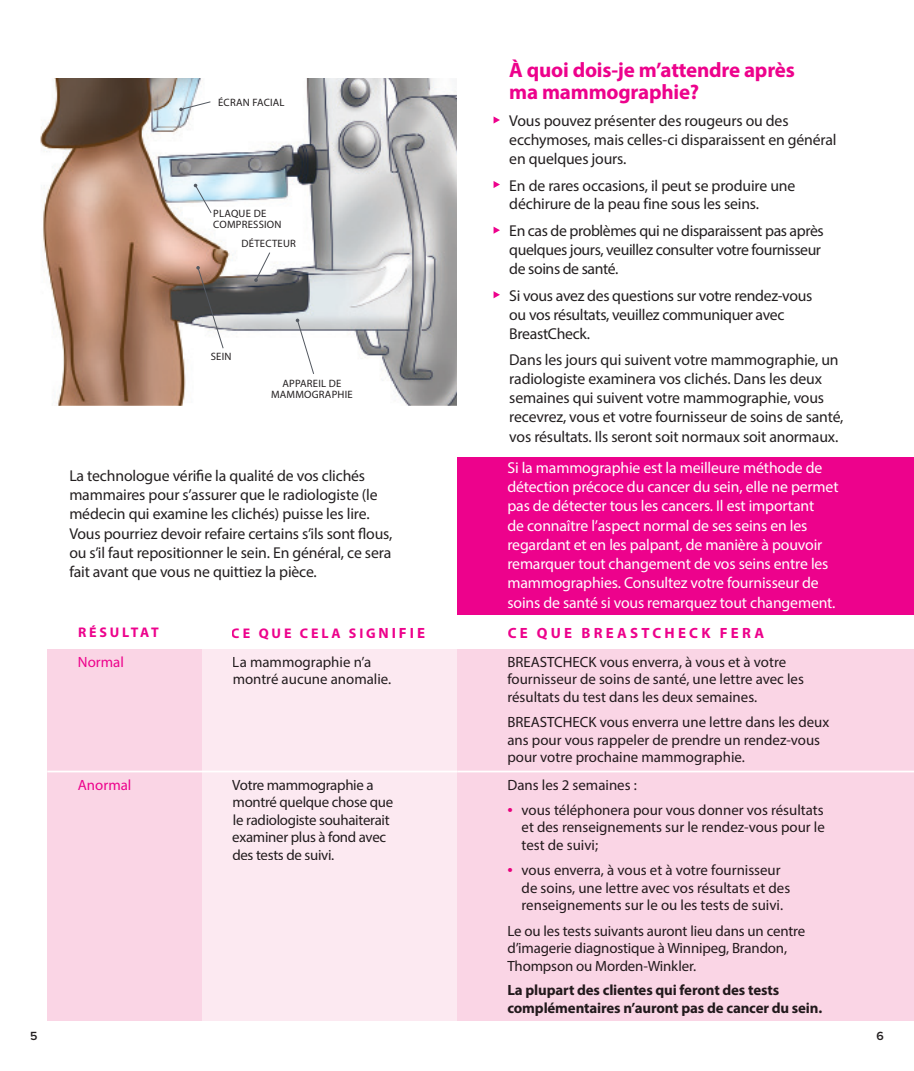
<style>
.page{position:relative;width:914px;height:1071px;background:#fff}
.page>*{position:absolute;margin:0;border:0;box-sizing:border-box;transform-origin:0 0}
.t1{font:700 21px/21.7px "Myriad Pro";letter-spacing:-.01em;color:#ed028c}
.t2{font:15.75px/18.9px "Myriad Pro";letter-spacing:-.01em;color:#231f20}
.t3{font:15.75px/19.2px "Myriad Pro";letter-spacing:-.01em;color:#fff}
.t4{font:14.88px/17.5px "Myriad Pro";color:#231f20}
.t5{font:14.88px/17.5px "Myriad Pro";letter-spacing:-.02em;color:#231f20}
.t6{font:700 14.88px/17.5px "Myriad Pro";letter-spacing:-.01em;color:#231f20}
.t7{font:700 14.88px "Myriad Pro";letter-spacing:.22em;color:#ed028c}
.t8{font:14.88px "Myriad Pro";color:#ed028c}
.t9{font:700 14px "Myriad Pro";letter-spacing:.2em;color:#ed028c}
.t10{font:600 12.25px "Proxima Nova";color:#231f20}
.t11{font:10.67px/10.7px "Myriad Pro";letter-spacing:.02em;color:#231f20;text-align:center}
.s1{font-size:14.88px}
.s2{font-size:19.25px;color:#ed028c}
</style>
<div class="page">
<div style="left:47px;top:650px;width:181px;height:371px;background:#fad5e5"></div>
<div style="left:202px;top:650px;width:255px;height:371px;background:#fce9f1"></div>
<div style="left:457px;top:650px;width:457px;height:371px;background:#fad5e5"></div>
<hr style="left:47px;top:771px;width:410px;height:1px;background:#fff">
<hr style="left:457px;top:771px;width:457px;height:1px;background:#fff">
<div style="left:457px;top:457px;width:457px;height:158px;background:#ed028c"></div>
<img style="left:40px;top:79px;width:417px;height:326px">
<svg style="left:179px;top:101px;width:32px;height:10px"></svg>
<svg style="left:194px;top:184px;width:18px;height:30px"></svg>
<svg style="left:254px;top:251px;width:17px;height:31px"></svg>
<svg style="left:196px;top:266px;width:28px;height:83px"></svg>
<svg style="left:296px;top:319px;width:19px;height:56px"></svg>
<svg style="left:493px;top:116px;width:7px;height:8px"></svg>
<svg style="left:493px;top:181px;width:7px;height:7px"></svg>
<svg style="left:493px;top:227px;width:7px;height:7px"></svg>
<svg style="left:493px;top:291px;width:7px;height:7px"></svg>
<p class="t11" style="left:218px;top:97px;width:68px">ÉCRAN FACIAL</p>
<p class="t11" style="left:213px;top:208px;width:70px;text-align:left">PLAQUE DE<br>COMPRESSION</p>
<p class="t11" style="left:241px;top:238px;width:56px">DÉTECTEUR</p>
<p class="t11" style="left:211px;top:350px;width:22px">SEIN</p>
<p class="t11" style="left:271px;top:378px;width:83px">APPAREIL DE<br>MAMMOGRAPHIE</p>
<p class="t2" style="left:69px;top:466px;width:324px">La technologue vérifie la qualité de vos clichés mammaires pour s’assurer que le radiologiste (le médecin qui examine les clichés) puisse les lire.<br>Vous pourriez devoir refaire certains s’ils sont flous, ou s’il faut repositionner le sein. En général, ce sera fait avant que vous ne quittiez la pièce.</p>
<p class="t1" style="left:509px;top:59px;width:287px">À quoi dois-je m’attendre après ma mammographie?</p>
<p class="t2" style="left:509px;top:111px;width:329px">Vous pouvez présenter des rougeurs ou des ecchymoses, mais celles-ci disparaissent en général en quelques jours.</p>
<p class="t2" style="left:509px;top:176px;width:287px">En de rares occasions, il peut se produire une déchirure de la peau fine sous les seins.</p>
<p class="t2" style="left:509px;top:221px;width:316px">En cas de problèmes qui ne disparaissent pas après quelques jours, veuillez consulter votre fournisseur de soins de santé.</p>
<p class="t2" style="left:509px;top:286px;width:304px">Si vous avez des questions sur votre rendez-vous ou vos résultats, veuillez communiquer avec<br>BreastCheck.</p>
<p class="t2" style="left:509px;top:350px;width:336px">Dans les jours qui suivent votre mammographie, un radiologiste examinera vos clichés. Dans les deux semaines qui suivent votre mammographie, vous recevrez, vous et votre fournisseur de soins de santé, vos résultats. Ils seront soit normaux soit anormaux.</p>
<p class="t3" style="left:507px;top:458px;width:332px">Si la mammographie est la meilleure méthode de détection précoce du cancer du sein, elle ne permet pas de détecter tous les cancers. Il est important<br>de connaître l’aspect normal de ses seins en les regardant et en les palpant, de manière à pouvoir remarquer tout changement de vos seins entre les mammographies. Consultez votre fournisseur de soins de santé si vous remarquez tout changement.</p>
<p class="t9" style="left:78px;top:623px;width:82px">RÉSULTAT</p>
<p class="t9" style="left:232px;top:624px;width:195px">CE QUE CELA SIG<span class="s1">NIFIE</span></p>
<p class="t7" style="left:507px;top:623px;width:258px">CE QUE BREASTCHECK FERA</p>
<p class="t8" style="left:78px;top:653px;width:47px">Normal</p>
<p class="t8" style="left:78px;top:775px;width:55px">Anormal</p>
<p class="t4" style="left:232px;top:653px;width:160px">La mammographie n’a montré aucune anomalie.</p>
<p class="t5" style="left:232px;top:776px;width:162px">Votre mammographie a montré quelque chose que le radiologiste souhaiterait examiner plus à fond avec des tests de suivi.</p>
<p class="t4" style="left:507px;top:653px;width:298px">BREASTCHECK vous enverra, à vous et à votre fournisseur de soins de santé, une lettre avec les résultats du test dans les deux semaines.</p>
<p class="t4" style="left:507px;top:713px;width:323px">BREASTCHECK vous enverra une lettre dans les deux ans pour vous rappeler de prendre un rendez-vous pour votre prochaine mammographie.</p>
<p class="t4" style="left:507px;top:776px;width:131px">Dans les 2 semaines :</p>
<p class="t4" style="left:521px;top:801px;width:305px;text-align:justify;text-indent:-14px"><span class="s2">•</span> vous téléphonera pour vous donner vos résultats et des renseignements sur le rendez-vous pour le test de suivi;</p>
<p class="t4" style="left:521px;top:861px;width:270px;text-indent:-14px"><span class="s2">•</span> vous enverra, à vous et à votre fournisseur de soins, une lettre avec vos résultats et des renseignements sur le ou les tests de suivi.</p>
<p class="t4" style="left:507px;top:922px;width:299px">Le ou les tests suivants auront lieu dans un centre d’imagerie diagnostique à Winnipeg, Brandon,<br>Thompson ou Morden-Winkler.</p>
<p class="t6" style="left:507px;top:981px;width:316px">La plupart des clientes qui feront des tests complémentaires n’auront pas de cancer du sein.</p>
<p class="t10" style="left:30px;top:1027px;width:9px">5</p>
<p class="t10" style="left:876px;top:1027px;width:9px">6</p>
</div>
